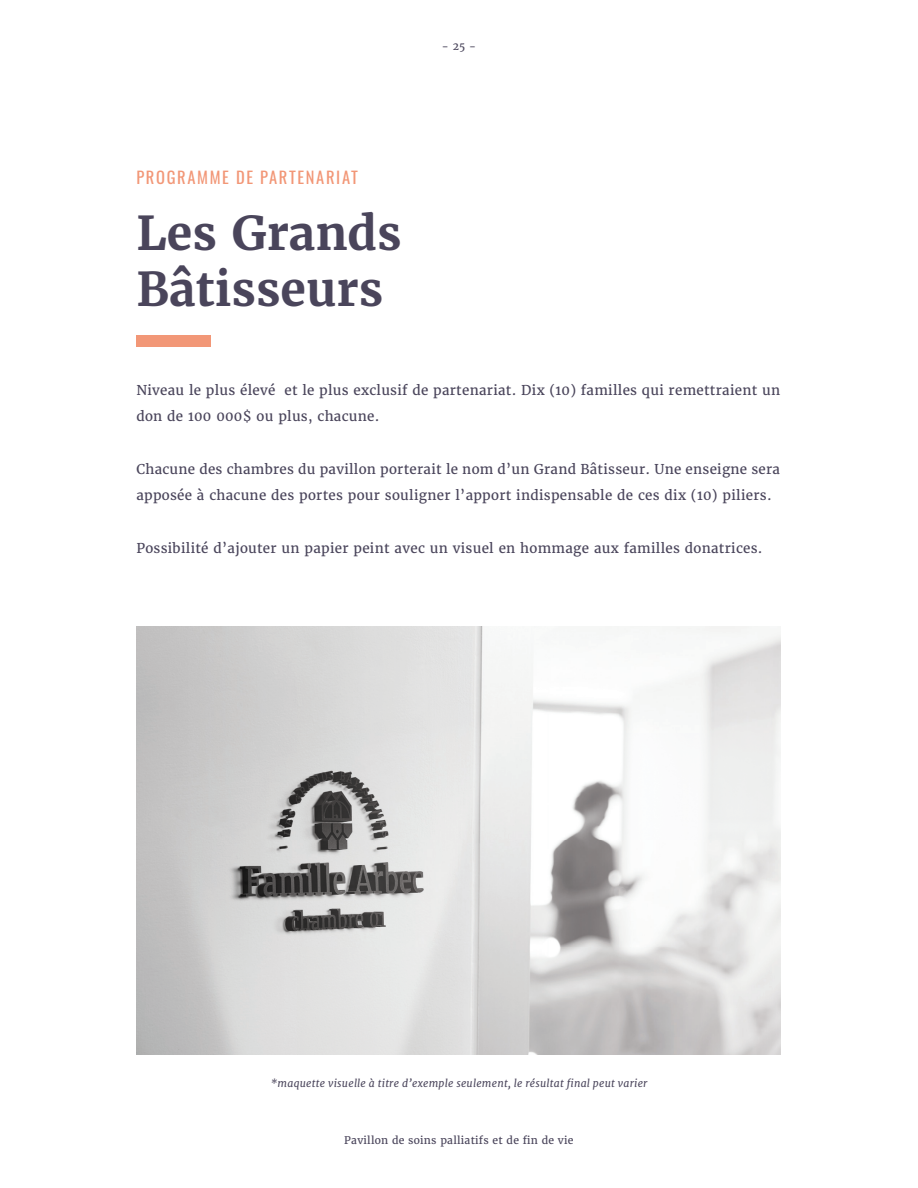
<style>
.page{position:relative;width:918px;height:1188px;background:#fff}
.page>*{position:absolute;margin:0;border:0;box-sizing:border-box;transform-origin:0 0}
.t1{font:700 46.5px/55.8px "Merriweather";color:#4a455b}
.t2{font:16.5px "Oswald";letter-spacing:.1em;color:#f29777}
.t3{font:13.5px/26.4px "Merriweather";letter-spacing:.02em;color:#4a455b}
.t4{font:italic 10.5px "Merriweather";letter-spacing:.02em;color:#4a455b}
.t5{font:10.5px "Merriweather";letter-spacing:.02em;color:#4a455b}
</style>
<div class="page">
<img style="left:136px;top:627px;width:644px;height:427px">
<div style="left:136px;top:336px;width:75px;height:11px;background:#f29777"></div>
<p class="t5" style="left:442px;top:40px;width:36px">- 25 -</p>
<p class="t2" style="left:136px;top:162px;width:223px">PROGRAMME DE PARTENARIAT</p>
<h1 class="t1" style="left:136px;top:205px;width:267px">Les Grands<br>Bâtisseurs</h1>
<p class="t3" style="left:136px;top:377px;width:645px">Niveau le plus élevé et le plus exclusif de partenariat. Dix (10) familles qui remettraient un don de 100 000$ ou plus, chacune.</p>
<p class="t3" style="left:136px;top:456px;width:645px">Chacune des chambres du pavillon porterait le nom d’un Grand Bâtisseur. Une enseigne sera apposée à chacune des portes pour souligner l’apport indispensable de ces dix (10) piliers.</p>
<p class="t3" style="left:136px;top:535px;width:628px">Possibilité d’ajouter un papier peint avec un visuel en hommage aux familles donatrices.</p>
<p class="t4" style="left:270px;top:1077px;width:379px">*maquette visuelle à titre d’exemple seulement, le résultat final peut varier</p>
<p class="t5" style="left:344px;top:1134px;width:231px">Pavillon de soins palliatifs et de fin de vie</p>
</div>
